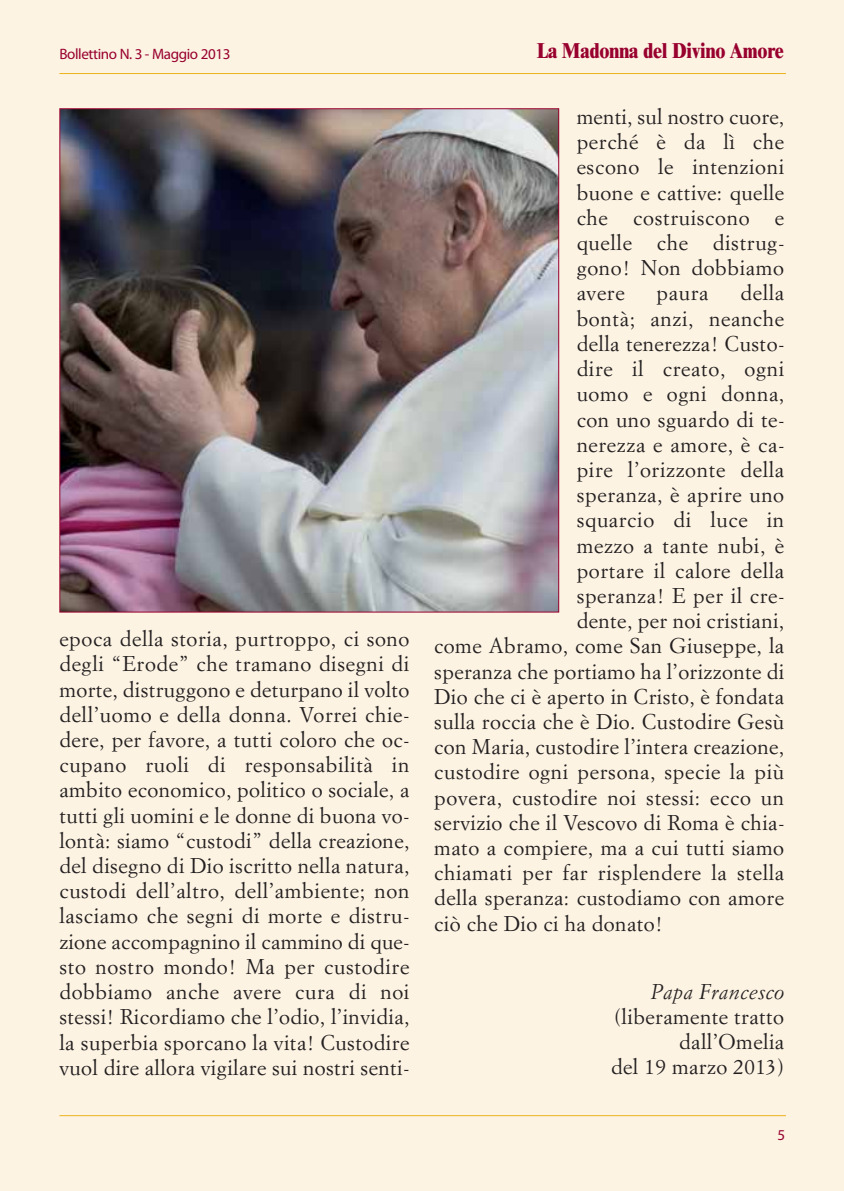
<style>
.page{position:relative;width:844px;height:1191px;background:#fff}
.page>*{position:absolute;margin:0;border:0;box-sizing:border-box;transform-origin:0 0}
.t1{font:800 21.7px "Times New Roman";letter-spacing:-.015em;color:#98002e;scale:.87 1}
.t2{font:21px/25.2px "Simoncini Garamond Std";letter-spacing:.02em;color:#231f20;text-align:justify}
.t3{font:italic 21px "Simoncini Garamond Std";letter-spacing:.02em;color:#231f20}
.t4{font:15.05px "Myriad Pro";letter-spacing:-.025em;color:#98002e}
</style>
<div class="page">
<div style="left:0;top:0;width:843px;height:1191px;background:#fcf3e3"></div>
<hr style="left:59px;top:73px;width:726px;height:1px;background:#ecb31f">
<hr style="left:59px;top:1115px;width:726px;height:1px;background:#ecb31f">
<img style="left:61px;top:110px;width:496px;height:500px">
<p class="t4" style="left:59px;top:45px;width:172px">Bollettino N. 3 - Maggio 2013</p>
<p class="t2" style="left:59px;top:627px;width:352px">epoca della storia, purtroppo, ci sono degli “Erode” che tramano disegni di morte, distruggono e deturpano il volto dell’uomo e della donna. Vorrei chie&shy;dere, per favore, a tutti coloro che oc&shy;cupano ruoli di responsabilità in ambito economico, politico o sociale, a tutti gli uomini e le donne di buona vo&shy;lontà: siamo “custodi” della creazione, del disegno di Dio iscritto nella natura, custodi dell’altro, dell’ambiente; non lasciamo che segni di morte e distru&shy;zione accompagnino il cammino di que&shy;sto nostro mondo! Ma per custodire dobbiamo anche avere cura di noi stessi! Ricordiamo che l’odio, l’invidia, la superbia sporcano la vita! Custodire vuol dire allora vigilare sui nostri senti-</p>
<p class="t1" style="left:536px;top:38px;width:286px">La Madonna del Divino Amore</p>
<p class="t2" style="left:576px;top:105px;width:209px">menti, sul nostro cuore, perché è da lì che escono le intenzioni buone e cattive: quelle che costruiscono e quelle che distrug&shy;gono! Non dobbiamo avere</p>
<p class="t2" style="left:656px;top:282px;width:53px">paura</p>
<p class="t2" style="left:740px;top:282px;width:45px">della</p>
<p class="t2" style="left:576px;top:307px;width:209px">bontà; anzi, neanche</p>
<p class="t2" style="left:576px;top:332px;width:209px">della tenerezza! Custo-</p>
<p class="t2" style="left:576px;top:357px;width:209px">dire il creato, ogni</p>
<p class="t2" style="left:576px;top:382px;width:209px">uomo e ogni donna,</p>
<p class="t2" style="left:576px;top:408px;width:209px">con uno sguardo di te-</p>
<p class="t2" style="left:576px;top:433px;width:209px">nerezza e amore, è ca-</p>
<p class="t2" style="left:576px;top:458px;width:209px">pire l’orizzonte della</p>
<p class="t2" style="left:576px;top:483px;width:209px">speranza, è aprire uno</p>
<p class="t2" style="left:576px;top:508px;width:209px">squarcio di luce in</p>
<p class="t2" style="left:576px;top:534px;width:209px">mezzo a tante nubi, è</p>
<p class="t2" style="left:576px;top:559px;width:209px">portare il calore della</p>
<p class="t2" style="left:576px;top:584px;width:209px">speranza! E per il cre-</p>
<p class="t2" style="left:576px;top:609px;width:209px">dente, per noi cristiani,</p>
<p class="t2" style="left:434px;top:634px;width:351px">come Abramo, come San Giuseppe, la</p>
<p class="t2" style="left:434px;top:660px;width:351px">speranza che portiamo ha l’orizzonte di</p>
<p class="t2" style="left:434px;top:685px;width:351px">Dio che ci è aperto in Cristo, è fondata</p>
<p class="t2" style="left:434px;top:710px;width:351px">sulla roccia che è Dio. Custodire Gesù</p>
<p class="t2" style="left:434px;top:735px;width:351px">con Maria, custodire l’intera creazione,</p>
<p class="t2" style="left:434px;top:760px;width:351px">custodire ogni persona, specie la più</p>
<p class="t2" style="left:434px;top:786px;width:351px">povera, custodire noi stessi: ecco un</p>
<p class="t2" style="left:434px;top:811px;width:352px">servizio che il Vescovo di Roma è chia-</p>
<p class="t2" style="left:434px;top:836px;width:351px">mato a compiere, ma a cui tutti siamo</p>
<p class="t2" style="left:434px;top:861px;width:351px">chiamati per far risplendere la stella</p>
<p class="t2" style="left:434px;top:886px;width:351px">della speranza: custodiamo con amore</p>
<p class="t2" style="left:434px;top:912px;width:230px">ciò che Dio ci ha donato!</p>
<p class="t3" style="left:650px;top:981px;width:135px">Papa Francesco</p>
<p class="t2" style="left:611px;top:1005px;width:174px;text-align:right">(liberamente tratto dall’Omelia<br>del 19 marzo 2013)</p>
<p class="t4" style="left:777px;top:1126px;width:9px">5</p>
</div>
